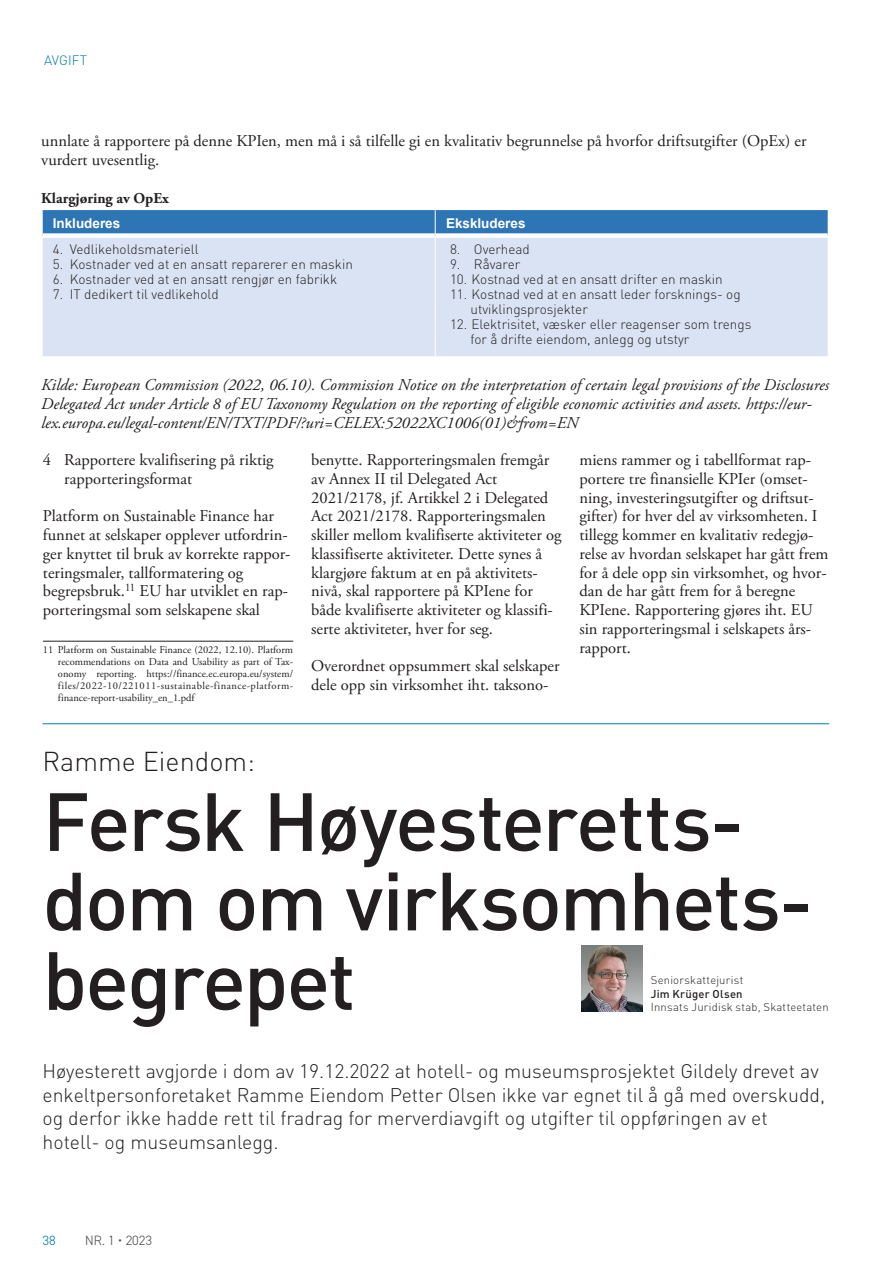
<style>
.page{position:relative;width:893px;height:1263px;background:#fff}
.page>*{position:absolute;margin:0;border:0;box-sizing:border-box;transform-origin:0 0}
.t1{font:500 81px/79.5px "DIN Pro";letter-spacing:-.03em;color:#231f20}
.t2{font:300 27px "DIN Pro";color:#231f20}
.t3{font:300 19.5px/23.4px "DIN Pro";color:#231f20}
.t4{font:16.5px/18.8px "Adobe Garamond Pro";color:#231f20}
.t5{font:italic 16.5px/18.8px "Adobe Garamond Pro";color:#231f20}
.t6{font:700 15px "Adobe Garamond Pro";color:#231f20}
.t7{font:300 13.5px/15px "DIN Pro";color:#231f20}
.t8{font:700 13.5px "Arial";color:#fff}
.t9{font:300 13.5px "DIN2014";color:#4b4c4d}
.t10{font:300 13.5px "DIN Pro";letter-spacing:.01em;color:#0079a3}
.t11{font:300 13.5px "DIN2014";color:#0079a3}
.t12{font:300 11.25px "DIN Pro";letter-spacing:.015em;color:#231f20}
.t13{font:500 11.25px "DIN Pro";letter-spacing:.02em;color:#231f20}
.t14{font:10.5px/12px "Adobe Garamond Pro";color:#231f20;text-align:justify}
</style>
<div class="page">
<div style="left:43px;top:238px;width:785px;height:118px;background:#dae3f3"></div>
<svg style="left:42px;top:209px;width:787px;height:27px;background:#4b88c0"></svg>
<hr style="left:435px;top:236px;width:1px;height:120px;background:#fff">
<hr style="left:43px;top:641px;width:250px;height:1px;background:#231f20">
<img style="left:582px;top:946px;width:60px;height:65px">
<hr style="left:43px;top:723px;width:786px;height:1px;background:#007ea6">
<p class="t10" style="left:44px;top:51px;width:44px">AVGIFT</p>
<p class="t4" style="left:41px;top:132px;width:767px">unnlate å rapportere på denne KPIen, men må i så tilfelle gi en kvalitativ begrunnelse på hvorfor driftsutgifter (OpEx) er vurdert uvesentlig.</p>
<p class="t6" style="left:41px;top:189px;width:129px">Klargjøring av OpEx</p>
<p class="t8" style="left:53px;top:213px;width:69px">Inkluderes</p>
<p class="t8" style="left:446px;top:213px;width:81px">Ekskluderes</p>
<p class="t7" style="left:53px;top:241px;width:147px">4. Vedlikeholdsmateriell</p>
<p class="t7" style="left:53px;top:256px;width:302px">5. Kostnader ved at en ansatt reparerer en maskin</p>
<p class="t7" style="left:53px;top:271px;width:286px">6. Kostnader ved at en ansatt rengjør en fabrikk</p>
<p class="t7" style="left:53px;top:286px;width:167px">7. IT dedikert til vedlikehold</p>
<p class="t7" style="left:450px;top:241px;width:81px">8. Overhead</p>
<p class="t7" style="left:450px;top:256px;width:72px">9. Råvarer</p>
<p class="t7" style="left:450px;top:271px;width:274px">10. Kostnad ved at en ansatt drifter en maskin</p>
<p class="t7" style="left:470px;top:286px;width:272px;text-indent:-20px">11. Kostnad ved at en ansatt leder forsknings- og utviklingsprosjekter</p>
<p class="t7" style="left:470px;top:316px;width:282px;text-indent:-20px">12. Elektrisitet, væsker eller reagenser som trengs for å drifte eiendom, anlegg og utstyr</p>
<p class="t5" style="left:41px;top:376px;width:789px">Kilde: European Commission (2022, 06.10). Commission Notice on the interpretation of certain legal provisions of the Disclosures<br>Delegated Act under Article 8 of EU Taxonomy Regulation on the reporting of eligible economic activities and assets. https://eur&shy;lex.europa.eu/legal-content/EN/TXT/PDF/?uri=CELEX:52022XC1006(01)&amp;from=EN</p>
<p class="t4" style="left:64px;top:451px;width:211px;text-indent:-21px">4 Rapportere kvalifisering på riktig rapporteringsformat</p>
<p class="t4" style="left:43px;top:507px;width:249px">Platform on Sustainable Finance har funnet at selskaper opplever utfordrin&shy;ger knyttet til bruk av korrekte rappor&shy;teringsmaler, tallformatering og begrepsbruk.<sup>11</sup> EU har utviklet en rap&shy;porteringsmal som selskapene skal</p>
<p class="t14" style="left:58px;top:644px;width:237px;text-indent:-15px">11 Platform on Sustainable Finance (2022, 12.10). Platform recommendations on Data and Usability as part of Tax&shy;onomy reporting. https://finance.ec.europa.eu/system/ files/2022-10/221011-sustainable-finance-platform&shy;finance-report-usability_en_1.pdf</p>
<p class="t4" style="left:579px;top:451px;width:251px">miens rammer og i tabellformat rap&shy;portere tre finansielle KPIer (omset&shy;ning, investeringsutgifter og driftsut&shy;gifter) for hver del av virksomheten. I tillegg kommer en kvalitativ redegjø&shy;relse av hvordan selskapet har gått frem for å dele opp sin virksomhet, og hvor&shy;dan de har gått frem for å beregne KPIene. Rapportering gjøres iht. EU sin rapporteringsmal i selskapets års&shy;rapport.</p>
<p class="t4" style="left:311px;top:451px;width:252px">benytte. Rapporteringsmalen fremgår av Annex II til Delegated Act 2021/2178, jf. Artikkel 2 i Delegated Act 2021/2178. Rapporteringsmalen skiller mellom kvalifiserte aktiviteter og klassifiserte aktiviteter. Dette synes å klargjøre faktum at en på aktivitets&shy;nivå, skal rapportere på KPIene for både kvalifiserte aktiviteter og klassifi&shy;serte aktiviteter, hver for seg.</p>
<p class="t4" style="left:311px;top:657px;width:250px">Overordnet oppsummert skal selskaper dele opp sin virksomhet iht. taksono-</p>
<h2 class="t2" style="left:43px;top:743px;width:214px">Ramme Eiendom:</h2>
<h1 class="t1" style="left:43px;top:779px;width:772px">Fersk Høyesteretts&shy;dom om virksomhets&shy;begrepet</h1>
<p class="t3" style="left:43px;top:1059px;width:784px">Høyesterett avgjorde i dom av 19.12.2022 at hotell- og museumsprosjektet Gildely drevet av enkeltpersonforetaket Ramme Eiendom Petter Olsen ikke var egnet til å gå med overskudd, og derfor ikke hadde rett til fradrag for merverdiavgift og utgifter til oppføringen av et hotell- og museumsanlegg.</p>
<p class="t12" style="left:651px;top:972px;width:94px">Seniorskattejurist</p>
<p class="t13" style="left:651px;top:986px;width:93px">Jim Krüger Olsen</p>
<p class="t12" style="left:651px;top:999px;width:179px">Innsats Juridisk stab, Skatteetaten</p>
<p class="t11" style="left:43px;top:1232px;width:15px">38</p>
<p class="t9" style="left:85px;top:1232px;width:69px">NR. 1 • 2023</p>
</div>
